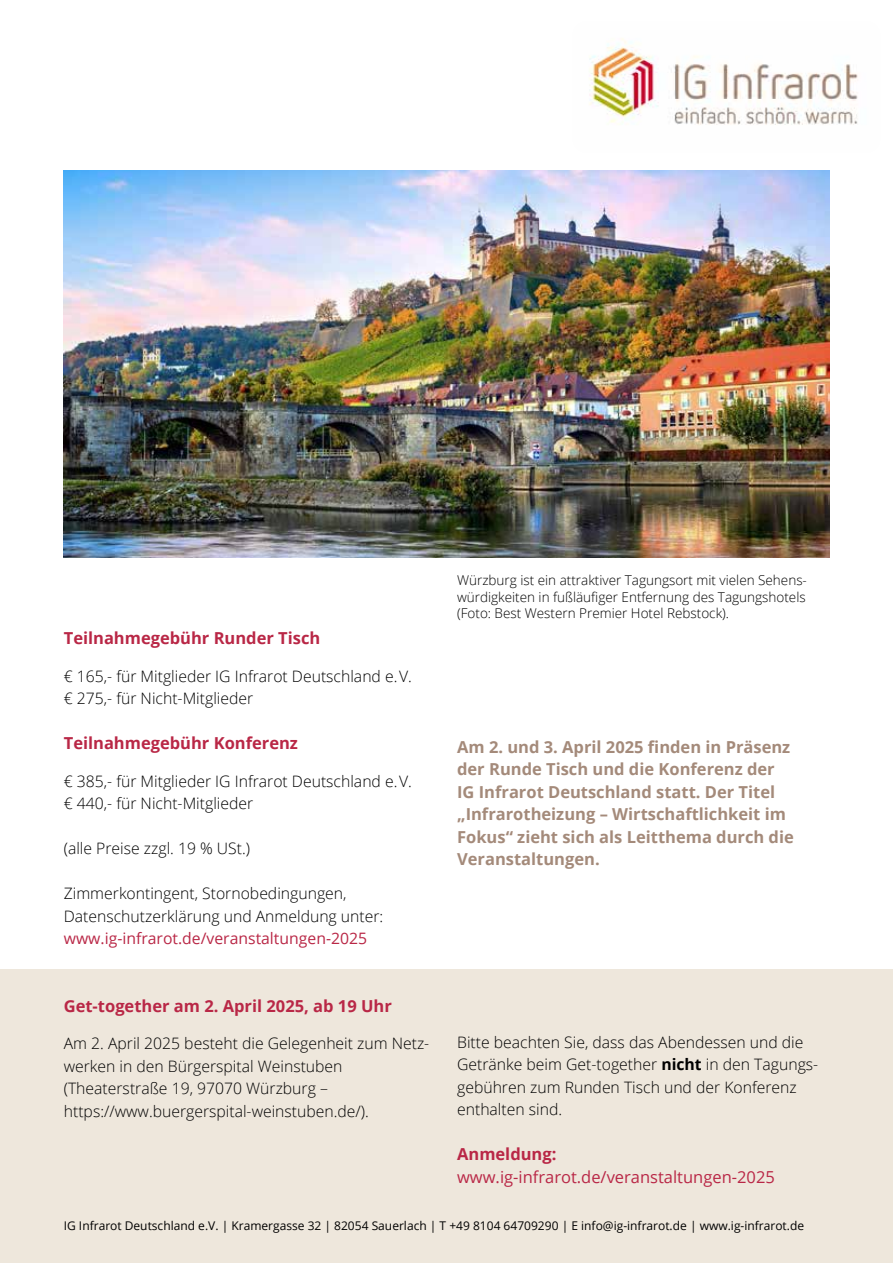
<style>
.page{position:relative;width:893px;height:1263px;background:#fff}
.page>*{position:absolute;margin:0;border:0;box-sizing:border-box;transform-origin:0 0}
.t1{font:700 16.5px/22.5px "Open Sans";color:#a48a7a}
.t2{font:700 16.5px "Open Sans";color:#b92746}
.t3{font:16.5px "Open Sans";color:#b92746}
.t4{font:300 15.75px/22.5px "Open Sans";color:#000}
.t5{font:15.75px "Open Sans";color:#b92746}
.t6{font:300 13.5px/16.2px "Open Sans";color:#000;text-align:justify}
.t7{font:12px "Open Sans";color:#000}
.s1{font-weight:700}
</style>
<div class="page">
<div style="left:0;top:969px;width:893px;height:294px;background:#eee7dc"></div>
<img style="left:589px;top:38px;width:269px;height:87px">
<img style="left:64px;top:170px;width:765px;height:387px">
<p class="t2" style="left:64px;top:626px;width:258px">Teilnahmegebühr Runder Tisch</p>
<p class="t4" style="left:64px;top:664px;width:350px">€ 165,- für Mitglieder IG Infrarot Deutschland e.V. € 275,- für Nicht-Mitglieder</p>
<p class="t2" style="left:64px;top:731px;width:236px">Teilnahmegebühr Konferenz</p>
<p class="t4" style="left:64px;top:769px;width:350px">€ 385,- für Mitglieder IG Infrarot Deutschland e.V. € 440,- für Nicht-Mitglieder</p>
<p class="t4" style="left:64px;top:837px;width:188px">(alle Preise zzgl. 19 % USt.)</p>
<p class="t4" style="left:64px;top:882px;width:321px">Zimmerkontingent, Stornobedingungen,<br>Datenschutzerklärung und Anmeldung unter:</p>
<p class="t5" style="left:64px;top:928px;width:305px">www.ig-infrarot.de/veranstaltungen-2025</p>
<p class="t6" style="left:457px;top:572px;width:351px">Würzburg ist ein attraktiver Tagungsort mit vielen Sehens&shy;würdigkeiten in fußläufiger Entfernung des Tagungshotels (Foto: Best Western Premier Hotel Rebstock).</p>
<p class="t1" style="left:457px;top:735px;width:338px">Am 2. und 3. April 2025 finden in Präsenz der Runde Tisch und die Konferenz der IG Infrarot Deutschland statt. Der Titel „Infrarotheizung – Wirtschaftlichkeit im Fokus“ zieht sich als Leitthema durch die Veranstaltungen.</p>
<p class="t2" style="left:64px;top:994px;width:330px">Get-together am 2. April 2025, ab 19 Uhr</p>
<p class="t4" style="left:64px;top:1032px;width:367px">Am 2. April 2025 besteht die Gelegenheit zum Netz&shy;werken in den Bürgerspital Weinstuben (Theaterstraße 19, 97070 Würzburg – https://www.buergerspital-weinstuben.de/).</p>
<p class="t4" style="left:457px;top:1030px;width:363px">Bitte beachten Sie, dass das Abendessen und die Getränke beim Get-together <span class="s1">nicht</span> in den Tagungs&shy;gebühren zum Runden Tisch und der Konferenz enthalten sind.</p>
<p class="t2" style="left:457px;top:1142px;width:101px">Anmeldung:</p>
<p class="t3" style="left:457px;top:1165px;width:319px">www.ig-infrarot.de/veranstaltungen-2025</p>
<p class="t7" style="left:64px;top:1217px;width:742px">IG Infrarot Deutschland e.V. | Kramergasse 32 | 82054 Sauerlach | T +49 8104 64709290 | E info@ig-infrarot.de | www.ig-infrarot.de</p>
</div>
